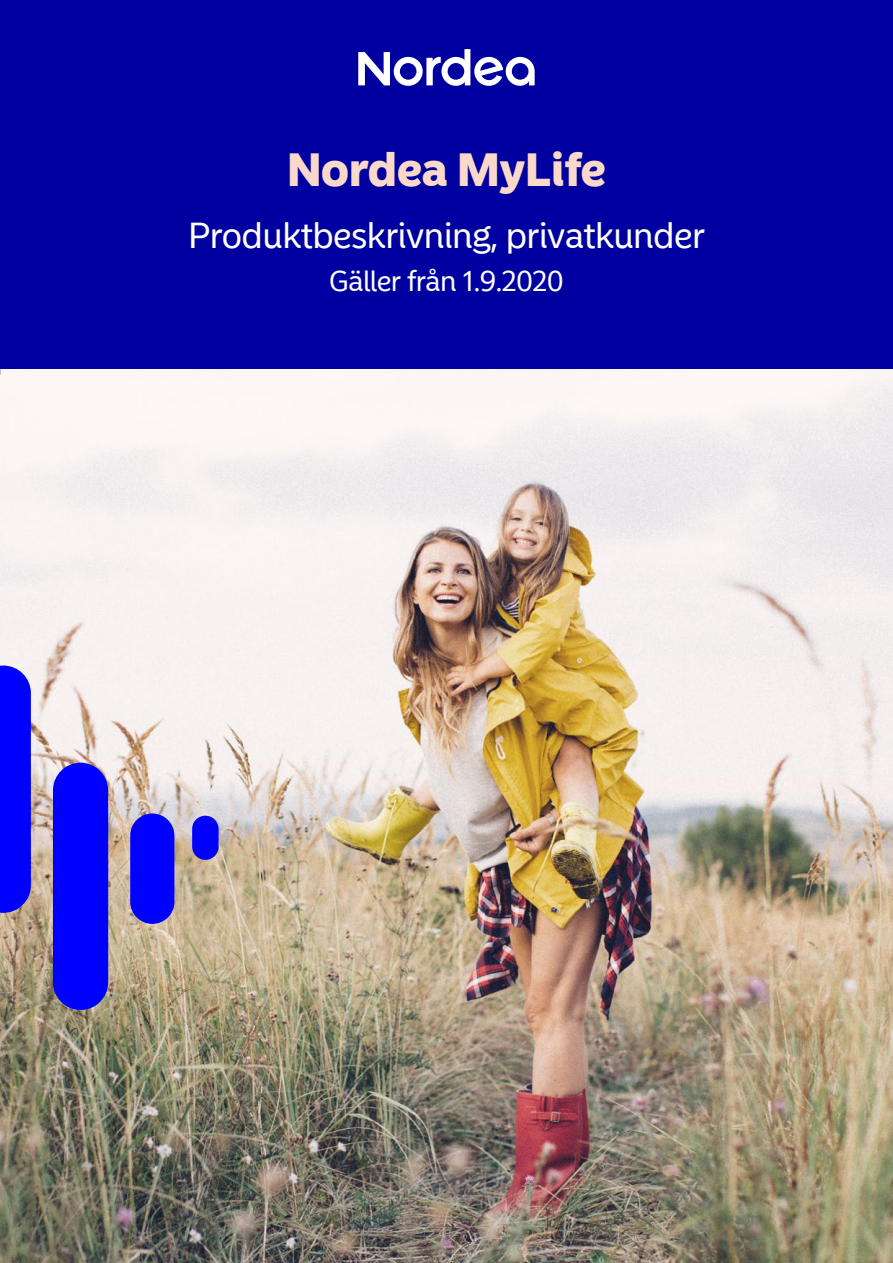
<style>
.page{position:relative;width:893px;height:1263px;background:#fff}
.page>*{position:absolute;margin:0;border:0;box-sizing:border-box;transform-origin:0 0}
.Big_Title__H1{font:900 46.35px "Nordea Sans Large";color:#fbd9ca}
.Sub_title_first_line{font:36px "Nordea Sans Large";color:#fff}
.Sub_title_second_lin{font:28.5px "Nordea Sans Large";color:#fff}
</style>
<div class="page">
<div style="left:0;top:0;width:893px;height:374px;background:#0000a0"></div>
<img style="left:0;top:370px;width:893px;height:893px">
<svg style="left:358px;top:49px;width:177px;height:37px"></svg>
<div style="left:192px;top:816px;width:27px;height:44px;background:#00f;border-radius:13px"></div>
<div style="left:130px;top:813px;width:44px;height:111px;background:#00f;border-radius:22px"></div>
<svg style="left:0;top:665px;width:31px;height:248px;background:#0a0afb"></svg>
<div style="left:53px;top:763px;width:55px;height:247px;background:#00f;border-radius:28px"></div>
<h1 class="Big_Title__H1" style="left:287px;top:141px;width:320px">Nordea MyLife</h1>
<p class="Sub_title_first_line" style="left:188px;top:214px;width:518px">Produktbeskrivning, privatkunder</p>
<p class="Sub_title_second_lin" style="left:329px;top:265px;width:236px">Gäller från 1.9.2020</p>
</div>
